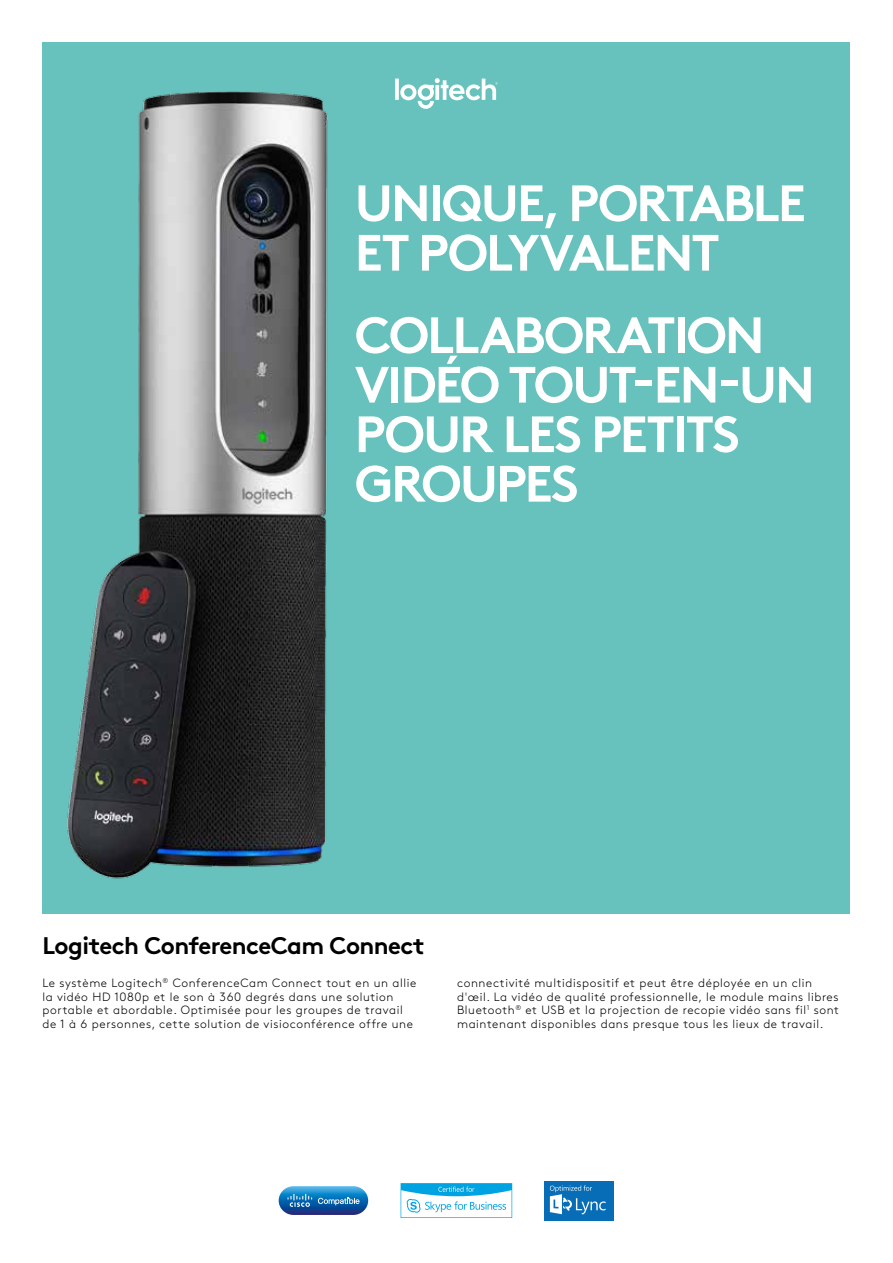
<style>
.page{position:relative;width:893px;height:1263px;background:#fff}
.page>*{position:absolute;margin:0;border:0;box-sizing:border-box;transform-origin:0 0}
.t1{font:700 51px/49.5px "Brown Pro";letter-spacing:-.04em;color:#fff}
.t2{font:700 24px "Brown Pro";letter-spacing:-.025em;color:#000}
.t3{font:300 12px/13.5px "Brown Pro";letter-spacing:.05em;color:#000}
</style>
<div class="page">
<div style="left:43px;top:43px;width:807px;height:871px;background:#67c1bd"></div>
<svg style="left:395px;top:78px;width:103px;height:31px"></svg>
<div style="left:545px;top:1181px;width:69px;height:39px;background:#066db6"></div>
<svg style="left:550px;top:1185px;width:56px;height:29px"></svg>
<svg style="left:279px;top:1186px;width:89px;height:29px;background:#3880bc"></svg>
<svg style="left:401px;top:1183px;width:111px;height:35px"></svg>
<img style="left:67px;top:91px;width:261px;height:788px">
<h1 class="t1" style="left:355px;top:173px;width:453px">UNIQUE, PORTABLE<br>ET POLYVALENT</h1>
<h1 class="t1" style="left:355px;top:305px;width:462px">COLLABORATION<br>VIDÉO TOUT-EN-UN<br>POUR LES PETITS<br>GROUPES</h1>
<h2 class="t2" style="left:43px;top:926px;width:384px">Logitech ConferenceCam Connect</h2>
<p class="t3" style="left:43px;top:975px;width:375px">Le système Logitech<sup>®</sup> ConferenceCam Connect tout en un allie la vidéo HD 1080p et le son à 360 degrés dans une solution portable et abordable. Optimisée pour les groupes de travail de 1 à 6 personnes, cette solution de visioconférence offre une</p>
<p class="t3" style="left:457px;top:975px;width:383px">connectivité multidispositif et peut être déployée en un clin d'œil. La vidéo de qualité professionnelle, le module mains libres Bluetooth<sup>®</sup> et USB et la projection de recopie vidéo sans fil<sup>1</sup> sont maintenant disponibles dans presque tous les lieux de travail.</p>
</div>
